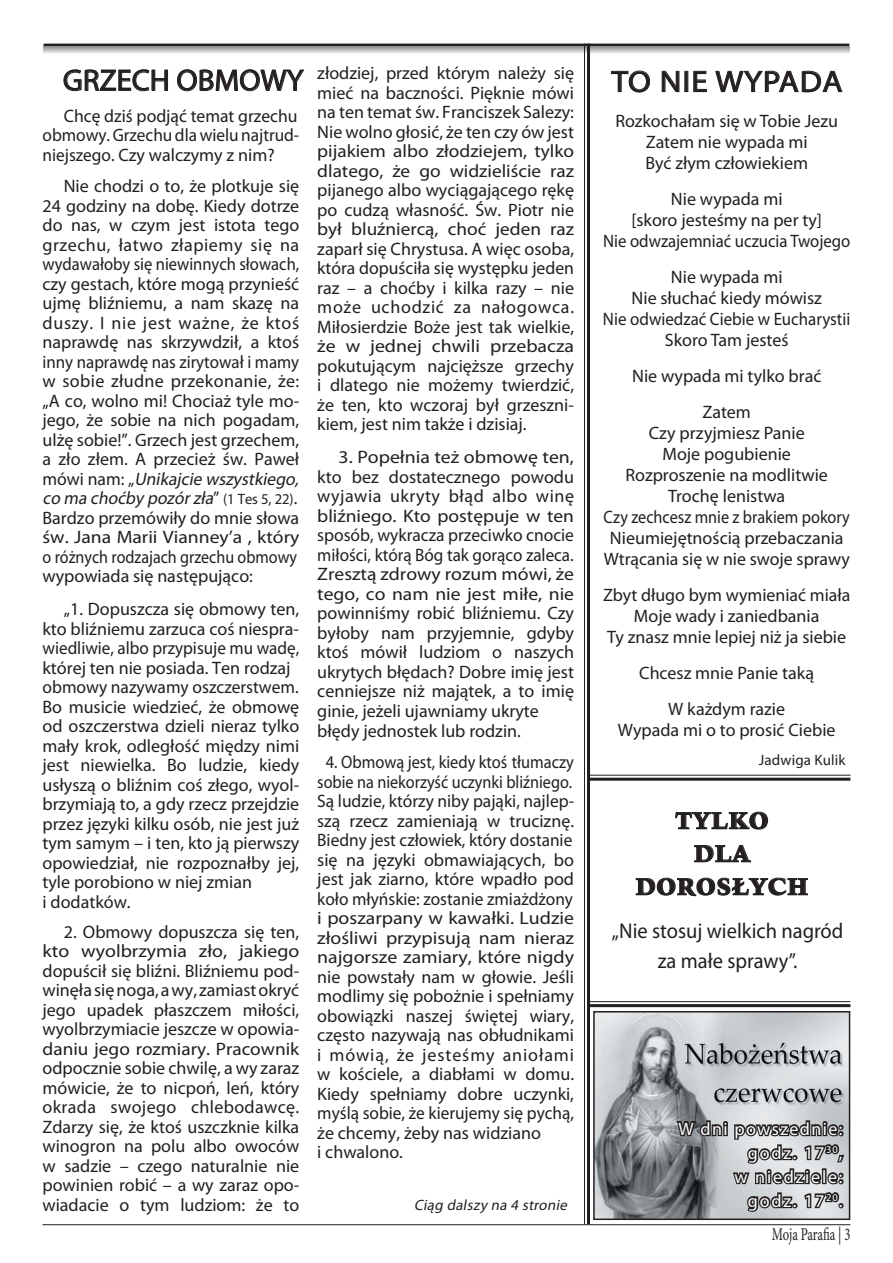
<style>
.page{position:relative;width:893px;height:1263px;background:#fff}
.page>*{position:absolute;margin:0;border:0;box-sizing:border-box;transform-origin:0 0}
.t1{font:30px "Geometric 231 EU Normal";color:#231f20}
.t2{font:30px "Geometric 231 EU Normal";letter-spacing:.025em;color:#231f20;scale:1.1 1}
.t3{font:900 23.4px/33px "Kuenstler 480 L2";letter-spacing:.03em;color:#231f20;text-align:center;scale:1.04 1}
.t4{font:21.45px/30px "Geometric 231 EU Normal";color:#231f20;text-align:center;scale:.95 1}
.t5{font:18px/19.5px "Geometric 231 EU Normal";color:#231f20;text-align:center}
.t6{font:18px/19.5px "Geometric 231 EU Normal";color:#231f20;scale:.91 1}
.t7{font:18px/19.5px "Geometric 231 EU Normal";color:#231f20;scale:1.1 1}
.t8{font:18px/24px "Geometric 231 EU Normal";letter-spacing:.1em;color:#fff;text-align:right}
.t9{font:18px "Minion Pro";letter-spacing:-.01em;color:#231f20;scale:.7 1}
.t10{font:italic 15px "Geometric 231 EU Normal";color:#231f20}
.t11{font:15px "Geometric 231 EU Normal";letter-spacing:.01em;color:#231f20}
.s1{font-style:italic}
.s2{font-size:15px}
</style>
<div class="page">
<hr style="left:43px;top:1224px;width:807px;height:1px;background:#231f20">
<hr style="left:44px;top:44px;width:805px;height:4px;background:#231f20">
<svg style="left:44px;top:46px;width:805px;height:8px;background:#bfc0c3"></svg>
<hr style="left:587px;top:44px;width:3px;height:1180px;background:#231f20">
<hr style="left:584px;top:44px;width:1px;height:1180px;background:#231f20">
<svg style="left:63px;top:69px;width:105px;height:22px"></svg>
<svg style="left:177px;top:69px;width:128px;height:23px"></svg>
<svg style="left:611px;top:70px;width:39px;height:23px"></svg>
<svg style="left:661px;top:70px;width:19px;height:23px"></svg>
<svg style="left:693px;top:71px;width:14px;height:21px"></svg>
<svg style="left:715px;top:70px;width:128px;height:23px"></svg>
<hr style="left:589px;top:778px;width:261px;height:3px;background:#231f20">
<hr style="left:589px;top:775px;width:261px;height:1px;background:#231f20">
<svg style="left:675px;top:811px;width:93px;height:19px"></svg>
<svg style="left:694px;top:845px;width:57px;height:17px"></svg>
<svg style="left:635px;top:877px;width:173px;height:19px"></svg>
<img style="left:596px;top:1014px;width:251px;height:203px">
<div style="left:593px;top:1011px;width:257px;height:209px;border:2px solid #231f20"></div>
<svg style="left:675px;top:1078px;width:171px;height:148px;background:#9c9ea0"></svg>
<hr style="left:589px;top:1004px;width:261px;height:3px;background:#231f20">
<hr style="left:589px;top:1001px;width:261px;height:1px;background:#231f20">
<h1 class="t1" style="left:63px;top:64px;width:242px">GRZECH OBMOWY</h1>
<p class="t5" style="left:43px;top:106px;width:258px;text-align:justify;text-indent:21px">Chcę dziś podjąć temat grzechu obmowy. Grzechu dla wielu najtrud&shy;niejszego. Czy walczymy z nim?</p>
<p class="t5" style="left:43px;top:177px;width:261px;text-align:left;text-indent:21px">Nie chodzi o to, że plotkuje się<br>24 godziny na dobę. Kiedy dotrze do nas, w czym jest istota tego grzechu, łatwo złapiemy się na wydawałoby się niewinnych słowach, czy gestach, które mogą przynieść ujmę bliźniemu, a nam skazę na duszy. I nie jest ważne, że ktoś naprawdę nas skrzywdził, a ktoś inny naprawdę nas zirytował i mamy w sobie złudne przekonanie, że: „A co, wolno mi! Chociaż tyle mo&shy;jego, że sobie na nich pogadam, ulżę sobie!”. Grzech jest grzechem, a zło złem. A przecież św. Paweł m ó w i n a m : „ <span class="s1">Unikajcie wszystkiego, co ma choćby pozórzła</span>” <span class="s2">( 1 T e s 5 , 2 2 )</span> .<br>Bardzo przemówiły do mnie słowa św. Jana Marii Vianney’a , który o różnych rodzajach grzechu obmowy wypowiada się następująco:</p>
<p class="t5" style="left:43px;top:600px;width:258px;text-align:left;text-indent:21px">„1. Dopuszcza się obmowy ten, kto bliźniemu zarzuca coś niespra&shy;wiedliwie, albo przypisuje mu wadę, której ten nie posiada. Ten rodzaj obmowy nazywamy oszczerstwem.<br>Bo musicie wiedzieć, że obmowę od oszczerstwa dzieli nieraz tylko mały krok, odległość między nimi jest niewielka. Bo ludzie, kiedy usłyszą o bliźnim coś złego, wyol&shy;brzymiają to, a gdy rzecz przejdzie przez języki kilku osób, nie jest już tym samym – i ten, kto ją pierwszy opowiedział, nie rozpoznałby jej, tyle porobiono w niej zmian<br>i dodatków.</p>
<p class="t5" style="left:43px;top:922px;width:258px;text-align:justify;text-indent:21px">2. Obmowy dopuszcza się ten, kto wyolbrzymia zło, jakiego dopuścił się bliźni. Bliźniemu pod&shy;winęła się noga, a wy, zamiast okryć jego upadek płaszczem miłości, wyolbrzymiacie jeszcze w opowia&shy;daniu jego rozmiary. Pracownik odpocznie sobie chwilę, a wy zaraz mówicie, że to nicpoń, leń, który okrada swojego chlebodawcę.<br>Zdarzy się, że ktoś uszczknie kilka winogron na polu albo owoców w sadzie – czego naturalnie nie powinien robić – a wy zaraz opo&shy;wiadacie o tym ludziom: że to</p>
<p class="t5" style="left:317px;top:64px;width:258px;text-align:justify">złodziej, przed którym należy się mieć na baczności. Pięknie mówi na ten temat św. Franciszek Salezy:<br>Nie wolno głosić, że ten czy ów jest pijakiem albo złodziejem, tylko dlatego, że go widzieliście raz pijanego albo wyciągającego rękę po cudzą własność. Św. Piotr nie był bluźniercą, choć jeden raz zaparł się Chrystusa. A więc osoba, która dopuściła się występku jeden raz – a choćby i kilka razy – nie może uchodzić za nałogowca.<br>Miłosierdzie Boże jest tak wielkie, że w jednej chwili przebacza pokutującym najcięższe grzechy i dlatego nie możemy twierdzić, że ten, kto wczoraj był grzeszni&shy;kiem, jest nim także i dzisiaj.</p>
<p class="t7" style="left:317px;top:448px;width:235px;text-indent:21px">3. Popełnia też obmowę ten, kto bez dostatecznego powodu wyjawia ukryty błąd albo winę bliźniego. Kto postępuje w ten sposób, wykracza przeciwko cnocie miłości, którą Bóg tak gorąco zaleca.<br>Zresztą zdrowy rozum mówi, że tego, co nam nie jest miłe, nie powinniśmy robić bliźniemu. Czy byłoby nam przyjemnie, gdyby ktoś mówił ludziom o naszych ukrytych błędach? Dobre imię jest cenniejsze niż majątek, a to imię ginie, jeżeli ujawniamy ukryte błędy jednostek lub rodzin.</p>
<p class="t6" style="left:317px;top:752px;width:284px;text-indent:9px">4. Obmową jest, kiedy ktoś tłumaczy sobie na niekorzyść uczynki bliźniego.<br>Są ludzie, którzy niby pająki, najlep&shy;szą rzecz zamieniają w truciznę.<br>Biedny jest człowiek, który dostanie się na języki obmawiających, bo jest jak ziarno, które wpadło pod koło młyńskie: zostanie zmiażdżony i poszarpany w kawałki. Ludzie złośliwi przypisują nam nieraz najgorsze zamiary, które nigdy nie powstały nam w głowie. Jeśli modlimy się pobożnie i spełniamy obowiązki naszej świętej wiary, często nazywają nas obłudnikami i mówią, że jesteśmy aniołami w kościele, a diabłami w domu.<br>Kiedy spełniamy dobre uczynki, myślą sobie, że kierujemy się pychą, że chcemy, żeby nas widziano<br>i chwalono.</p>
<p class="t10" style="left:414px;top:1197px;width:157px">Ciąg dalszy na 4 stronie</p>
<h1 class="t2" style="left:611px;top:65px;width:211px">TO NIE WYPADA</h1>
<p class="t5" style="left:615px;top:111px;width:224px;line-height:21px">Rozkochałam się w Tobie Jezu<br>Zatem nie wypada mi<br>Być złym człowiekiem</p>
<p class="t5" style="left:603px;top:189px;width:249px;line-height:21px">Nie wypada mi<br>[skoro jesteśmy na per ty]<br>Nie odwzajemniać uczucia Twojego</p>
<p class="t5" style="left:603px;top:267px;width:249px;line-height:21px">Nie wypada mi<br>Nie słuchać kiedy mówisz<br>Nie odwiedzać Ciebie w Eucharystii<br>Skoro Tam jesteś</p>
<p class="t5" style="left:632px;top:358px;width:191px;line-height:36px">Nie wypada mi tylko brać<br>Zatem</p>
<p class="t5" style="left:604px;top:423px;width:248px;line-height:21px">Czy przyjmiesz Panie<br>Moje pogubienie<br>Rozproszenie na modlitwie<br>Trochę lenistwa<br>Czy zechcesz mnie z brakiem pokory<br>Nieumiejętnością przebaczania<br>Wtrącania się w nie swoje sprawy</p>
<p class="t5" style="left:603px;top:585px;width:249px;line-height:21px">Zbyt długo bym wymieniać miała<br>Moje wady i zaniedbania<br>Ty znasz mnie lepiej niż ja siebie</p>
<p class="t5" style="left:639px;top:655px;width:176px;line-height:36px">Chcesz mnie Panie taką<br>W każdym razie</p>
<p class="t5" style="left:618px;top:720px;width:219px">Wypada mi o to prosić Ciebie</p>
<p class="t11" style="left:759px;top:752px;width:88px">Jadwiga Kulik</p>
<p class="t3" style="left:635px;top:803px;width:168px">TYLKO<br>DLA<br>DOROSŁYCH</p>
<p class="t4" style="left:612px;top:916px;width:245px">„Nie stosuj wielkich nagród za małe sprawy”.</p>
<p class="t8" style="left:678px;top:1117px;width:166px">W dni powszednie: godz. 17<sup>30</sup>,<br>w niedziele:<br>godz. 17<sup>20</sup>.</p>
<p class="t9" style="left:772px;top:1223px;width:114px">Moja Parafia | 3</p>
</div>
